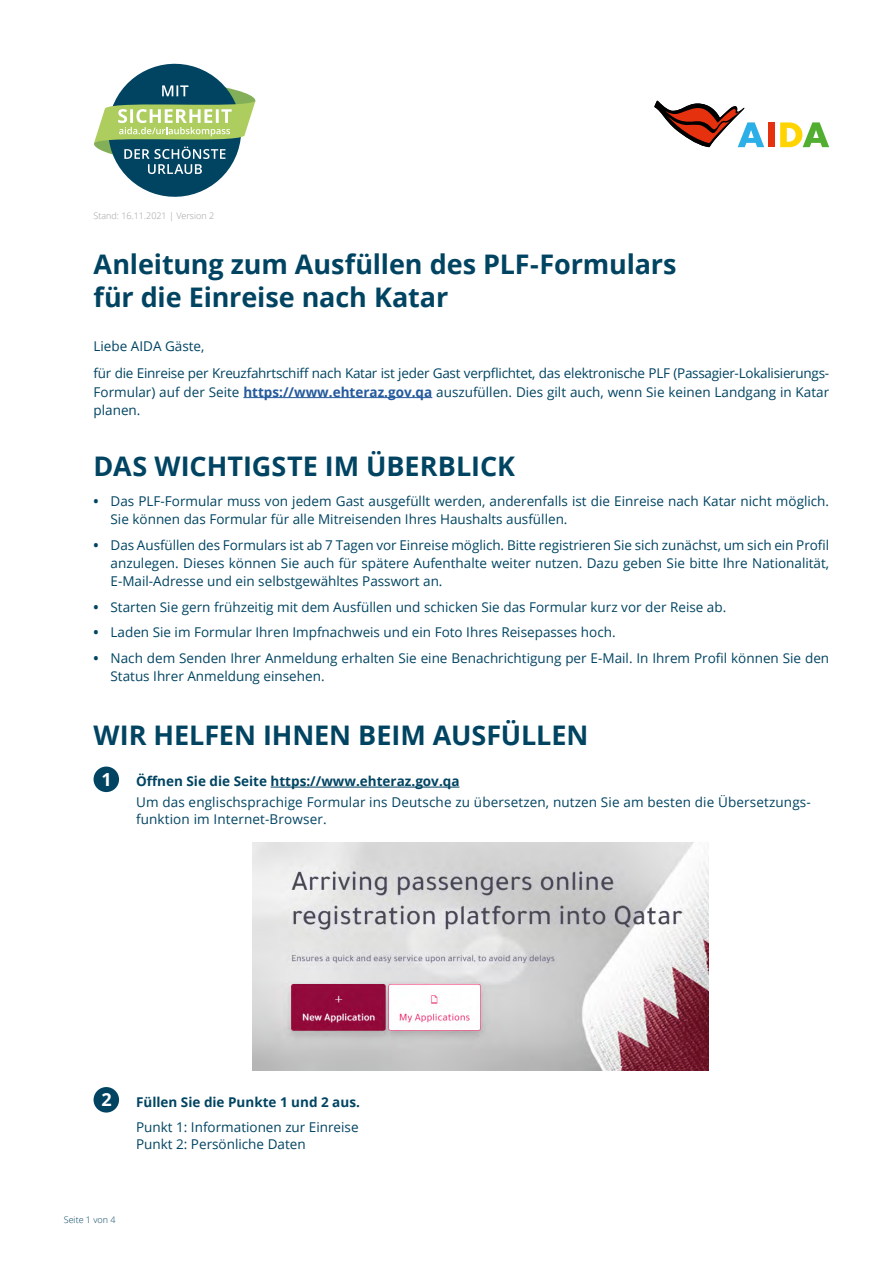
<style>
.page{position:relative;width:893px;height:1263px;background:#fff}
.page>*{position:absolute;margin:0;border:0;box-sizing:border-box;transform-origin:0 0}
.Main_Headline{font:700 27px/32.4px "Open Sans";letter-spacing:-.005em;color:#004462}
.Head_01_18_22pt{font:700 27px "Open Sans";color:#004462}
.t1{font:700 18px "Open Sans";color:#fff}
.Copy_Regular_9_12_5{font:13.5px/18px "Open Sans";color:#004462;text-align:justify}
.Head_01_18_22pt-2{font:13.5px/16.8px "Open Sans";letter-spacing:.01em;color:#004462}
.Head_01_18_22pt-3{font:700 13.5px "Open Sans";color:#004462}
.Version{font:300 9px "Open Sans";color:#9c9d9d}
.t2{font:300 9px "Open Sans";color:#004462}
.s1{font-weight:700;color:#245a9c}
.s2{font-weight:700}
</style>
<div class="page">
<div style="left:768px;top:122px;width:6px;height:25px;background:#e6310e"></div>
<svg style="left:780px;top:122px;width:49px;height:25px"></svg>
<svg style="left:654px;top:101px;width:110px;height:46px"></svg>
<svg style="left:94px;top:64px;width:162px;height:133px"></svg>
<hr style="left:243px;top:397px;width:189px;height:1px;background:#245a9c">
<hr style="left:271px;top:787px;width:189px;height:1px;background:#004462">
<div style="left:94px;top:766px;width:25px;height:26px;background:#004462;border-radius:50%"></div>
<img style="left:253px;top:842px;width:455px;height:228px">
<div style="left:94px;top:1087px;width:25px;height:25px;background:#004462;border-radius:50%"></div>
<p class="Version" style="left:94px;top:210px;width:122px">Stand: 16.11.2021 | Version 2</p>
<p class="Main_Headline" style="left:94px;top:248px;width:584px">Anleitung zum Ausfüllen des PLF-Formulars für die Einreise nach Katar</p>
<p class="Copy_Regular_9_12_5" style="left:94px;top:336px;width:112px">Liebe AIDA Gäste,</p>
<p class="Copy_Regular_9_12_5" style="left:94px;top:363px;width:737px;line-height:18.8px">für die Einreise per Kreuzfahrtschiff nach Katar ist jeder Gast verpflichtet, das elektronische PLF (Passagier-Lokalisierungs-Formular) auf der Seite <span class="s1">https://www.ehteraz.gov.qa</span> auszufüllen. Dies gilt auch, wenn Sie keinen Landgang in Katar planen.</p>
<p class="Head_01_18_22pt" style="left:94px;top:447px;width:423px">DAS WICHTIGSTE IM ÜBERBLICK</p>
<p class="Copy_Regular_9_12_5" style="left:111px;top:492px;width:720px;text-indent:-17px"><span class="s2">•</span> Das PLF-Formular muss von jedem Gast ausgefüllt werden, anderenfalls ist die Einreise nach Katar nicht möglich.<br>Sie können das Formular für alle Mitreisenden Ihres Haushalts ausfüllen.</p>
<p class="Copy_Regular_9_12_5" style="left:111px;top:536px;width:720px;text-indent:-17px"><span class="s2">•</span> Das Ausfüllen des Formulars ist ab 7 Tagen vor Einreise möglich. Bitte registrieren Sie sich zunächst, um sich ein Profil anzulegen. Dieses können Sie auch für spätere Aufenthalte weiter nutzen. Dazu geben Sie bitte Ihre Nationalität, E-Mail-Adresse und ein selbstgewähltes Passwort an.</p>
<p class="Copy_Regular_9_12_5" style="left:94px;top:597px;width:634px"><span class="s2">•</span> Starten Sie gern frühzeitig mit dem Ausfüllen und schicken Sie das Formular kurz vor der Reise ab.</p>
<p class="Copy_Regular_9_12_5" style="left:94px;top:623px;width:524px"><span class="s2">•</span> Laden Sie im Formular Ihren Impfnachweis und ein Foto Ihres Reisepasses hoch.</p>
<p class="Copy_Regular_9_12_5" style="left:111px;top:649px;width:720px;text-indent:-17px"><span class="s2">•</span> Nach dem Senden Ihrer Anmeldung erhalten Sie eine Benachrichtigung per E-Mail. In Ihrem Profil können Sie den<br>Status Ihrer Anmeldung einsehen.</p>
<p class="Main_Headline" style="left:94px;top:718px;width:496px">WIR HELFEN IHNEN BEIM AUSFÜLLEN</p>
<p class="t1" style="left:101px;top:766px;width:12px">1</p>
<p class="Head_01_18_22pt-3" style="left:136px;top:772px;width:325px">Öffnen Sie die Seite https://www.ehteraz.gov.qa</p>
<p class="Head_01_18_22pt-2" style="left:136px;top:793px;width:676px">Um das englischsprachige Formular ins Deutsche zu übersetzen, nutzen Sie am besten die Übersetzungs&shy;funktion im Internet-Browser.</p>
<p class="t1" style="left:101px;top:1087px;width:12px">2</p>
<p class="Head_01_18_22pt-3" style="left:136px;top:1092px;width:225px">Füllen Sie die Punkte 1 und 2 aus.</p>
<p class="Head_01_18_22pt-2" style="left:136px;top:1118px;width:224px">Punkt 1: Informationen zur Einreise<br>Punkt 2: Persönliche Daten</p>
<p class="t2" style="left:64px;top:1213px;width:53px">Seite 1 von 4</p>
</div>
